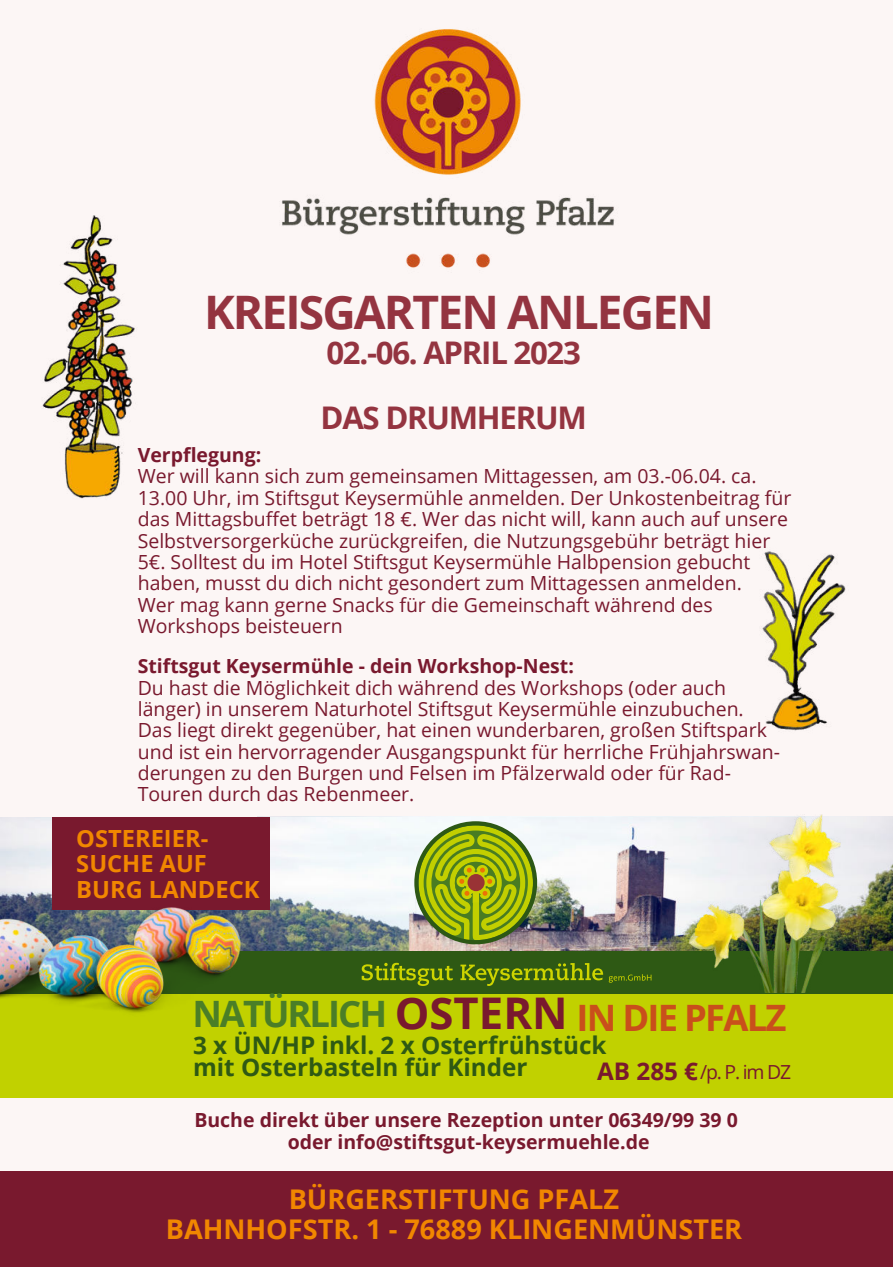
<style>
.page{position:relative;width:893px;height:1267px;background:#fff}
.page>*{position:absolute;margin:0;border:0;box-sizing:border-box;transform-origin:0 0}
.t1{font:700 46.2px "Open Sans";letter-spacing:-.04em;color:#943440}
.t2{font:700 36.3px "Open Sans";letter-spacing:-.055em;color:#c94f1b}
.t3{font:700 31.2px/65.2px "Open Sans";letter-spacing:-.04em;color:#943440}
.t4{font:700 27.15px/30.3px "Open Sans";color:#f18700;text-align:center}
.t5{font:700 24.3px/21.8px "Open Sans";color:#2e5914}
.t6{font:700 23.7px/25.5px "Open Sans";color:#f18700}
.t7{font:19.5px/21.3px "Open Sans";color:#79192e}
.t8{font:700 19.5px/21.3px "Open Sans";color:#79192e;text-align:center}
.t9{font:19.35px "Open Sans";color:#79192e}
.s1{color:#4a7e27}
.s2{font-size:43.65px;color:#79192e}
.s3{font-weight:700;font-size:24.3px}
</style>
<div class="page">
<div style="left:0;top:0;width:892px;height:1266px;background:#fcf6f5"></div>
<div style="left:0;top:1171px;width:892px;height:95px;background:#79192e"></div>
<img style="left:282px;top:29px;width:332px;height:239px">
<img style="left:762px;top:551px;width:84px;height:180px">
<img style="left:42px;top:215px;width:93px;height:284px">
<div style="left:0;top:817px;width:892px;height:281px;background:#c1d100"></div>
<img style="left:0;top:817px;width:52px;height:91px">
<img style="left:840px;top:817px;width:52px;height:134px">
<img style="left:240px;top:817px;width:450px;height:134px">
<div style="left:0;top:951px;width:892px;height:42px;background:#2e5914"></div>
<img style="left:690px;top:814px;width:150px;height:178px">
<svg style="left:361px;top:963px;width:290px;height:23px"></svg>
<svg style="left:414px;top:821px;width:123px;height:123px"></svg>
<div style="left:52px;top:817px;width:217px;height:93px;background:#79192e"></div>
<img style="left:0;top:908px;width:240px;height:105px">
<h1 class="t1" style="left:204px;top:280px;width:511px">KREISGARTEN ANLEGEN</h1>
<h3 class="t3" style="left:320px;top:319px;width:268px">02.-06. APRIL 2023<br>DAS DRUMHERUM</h3>
<p class="t8" style="left:138px;top:444px;width:125px">Verpflegung:</p>
<p class="t7" style="left:138px;top:465px;width:655px">Wer will kann sich zum gemeinsamen Mittagessen, am 03.-06.04. ca.<br>13.00 Uhr, im Stiftsgut Keysermühle anmelden. Der Unkostenbeitrag für das Mittagsbuffet beträgt 18 €. Wer das nicht will, kann auch auf unsere Selbstversorgerküche zurückgreifen, die Nutzungsgebühr beträgt hier 5€. Solltest du im Hotel Stiftsgut Keysermühle Halbpension gebucht haben, musst du dich nicht gesondert zum Mittagessen anmelden.<br>Wer mag kann gerne Snacks für die Gemeinschaft während des Workshops beisteuern</p>
<p class="t8" style="left:138px;top:655px;width:437px">Stiftsgut Keysermühle - dein Workshop-Nest:</p>
<p class="t7" style="left:138px;top:676px;width:643px">Du hast die Möglichkeit dich während des Workshops (oder auch länger) in unserem Naturhotel Stiftsgut Keysermühle einzubuchen.<br>Das liegt direkt gegenüber, hat einen wunderbaren, großen Stiftspark und ist ein hervorragender Ausgangspunkt für herrliche Frühjahrswan&shy;derungen zu den Burgen und Felsen im Pfälzerwald oder für Rad-Touren durch das Rebenmeer.</p>
<p class="t6" style="left:76px;top:824px;width:185px">OSTEREIER-<br>SUCHE AUF<br>BURG LANDECK</p>
<h2 class="t2" style="left:192px;top:992px;width:595px"><span class="s1">NATÜRLICH</span> <span class="s2">OSTERN</span> IN DIE PFALZ</h2>
<p class="t5" style="left:193px;top:1033px;width:415px">3 x ÜN/HP inkl. 2 x Osterfrühstück mit Osterbasteln für Kinder</p>
<p class="t9" style="left:597px;top:1059px;width:196px"><span class="s3">AB 285 €</span> /p. P. im DZ</p>
<p class="t8" style="left:194px;top:1109px;width:545px">Buche direkt über unsere Rezeption unter 06349/99 39 0 oder info@stiftsgut-keysermuehle.de</p>
<h3 class="t4" style="left:166px;top:1183px;width:578px">BÜRGERSTIFTUNG PFALZ<br>BAHNHOFSTR. 1 - 76889 KLINGENMÜNSTER</h3>
</div>
